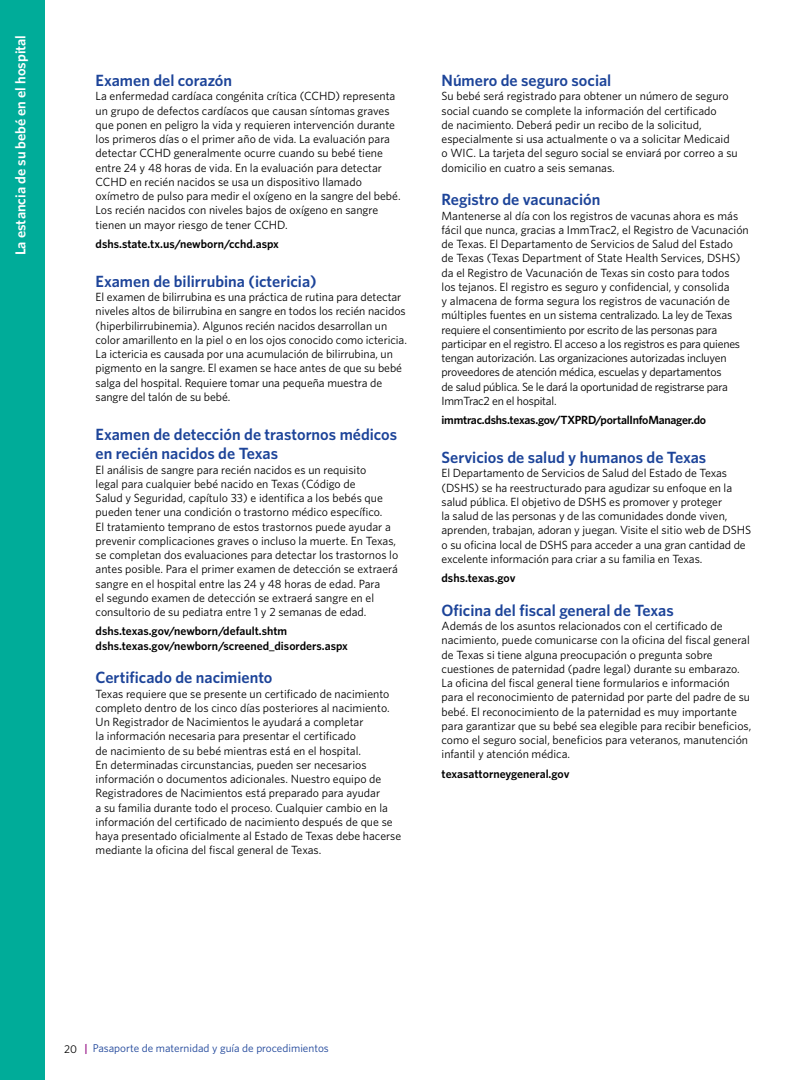
<style>
.page{position:relative;width:810px;height:1080px;background:#fff}
.page>*{position:absolute;margin:0;border:0;box-sizing:border-box;transform-origin:0 0}
.t1{font:600 16.25px/19.5px "Whitney";color:#1d4499}
.t2{font:600 14.38px "Whitney";color:#fff}
.t3{font:11.88px/14.2px "Whitney";color:#000}
.t4{font:11.88px/14.2px "Whitney";letter-spacing:-.02em;color:#000}
.t5{font:600 11.88px/14.2px "Whitney";letter-spacing:-.005em;color:#000}
.t6{font:11.25px "Whitney";color:#1d4499}
.s1{color:#000}
.s2{font-weight:600;color:#9f248f}
</style>
<div class="page">
<div style="left:0;top:0;width:45px;height:1080px;background:#00ac99"></div>
<p class="t2" style="left:11px;top:255px;width:222px;rotate:-90deg">La estancia de su bebé en el hospital</p>
<h1 class="t1" style="left:96px;top:70px;width:138px">Examen del corazón</h1>
<p class="t3" style="left:96px;top:89px;width:307px">La enfermedad cardíaca congénita crítica (CCHD) representa un grupo de defectos cardíacos que causan síntomas graves que ponen en peligro la vida y requieren intervención durante los primeros días o el primer año de vida. La evaluación para detectar CCHD generalmente ocurre cuando su bebé tiene entre 24 y 48 horas de vida. En la evaluación para detectar CCHD en recién nacidos se usa un dispositivo llamado oxímetro de pulso para medir el oxígeno en la sangre del bebé.<br>Los recién nacidos con niveles bajos de oxígeno en sangre tienen un mayor riesgo de tener CCHD.</p>
<p class="t5" style="left:96px;top:236px;width:185px">dshs.state.tx.us/newborn/cchd.aspx</p>
<h1 class="t1" style="left:96px;top:271px;width:223px">Examen de bilirrubina (ictericia)</h1>
<p class="t3" style="left:96px;top:290px;width:313px">El examen de bilirrubina es una práctica de rutina para detectar niveles altos de bilirrubina en sangre en todos los recién nacidos (hiperbilirrubinemia). Algunos recién nacidos desarrollan un color amarillento en la piel o en los ojos conocido como ictericia.<br>La ictericia es causada por una acumulación de bilirrubina, un pigmento en la sangre. El examen se hace antes de que su bebé salga del hospital. Requiere tomar una pequeña muestra de sangre del talón de su bebé.</p>
<h1 class="t1" style="left:96px;top:424px;width:303px">Examen de detección de trastornos médicos en recién nacidos de Texas</h1>
<p class="t3" style="left:96px;top:462px;width:304px">El análisis de sangre para recién nacidos es un requisito<br>legal para cualquier bebé nacido en Texas (Código de<br>Salud y Seguridad, capítulo 33) e identifica a los bebés que pueden tener una condición o trastorno médico específico.<br>El tratamiento temprano de estos trastornos puede ayudar a prevenir complicaciones graves o incluso la muerte. En Texas, se completan dos evaluaciones para detectar los trastornos lo antes posible. Para el primer examen de detección se extraerá sangre en el hospital entre las 24 y 48 horas de edad. Para<br>el segundo examen de detección se extraerá sangre en el consultorio de su pediatra entre 1 y 2 semanas de edad.</p>
<p class="t5" style="left:96px;top:624px;width:254px">dshs.texas.gov/newborn/default.shtm dshs.texas.gov/newborn/screened_disorders.aspx</p>
<h1 class="t1" style="left:96px;top:668px;width:178px">Certificado de nacimiento</h1>
<p class="t3" style="left:96px;top:686px;width:307px">Texas requiere que se presente un certificado de nacimiento completo dentro de los cinco días posteriores al nacimiento.<br>Un Registrador de Nacimientos le ayudará a completar<br>la información necesaria para presentar el certificado<br>de nacimiento de su bebé mientras está en el hospital.<br>En determinadas circunstancias, pueden ser necesarios información o documentos adicionales. Nuestro equipo de Registradores de Nacimientos está preparado para ayudar<br>a su familia durante todo el proceso. Cualquier cambio en la información del certificado de nacimiento después de que se haya presentado oficialmente al Estado de Texas debe hacerse mediante la oficina del fiscal general de Texas.</p>
<h1 class="t1" style="left:442px;top:70px;width:171px">Número de seguro social</h1>
<p class="t3" style="left:442px;top:89px;width:298px">Su bebé será registrado para obtener un número de seguro social cuando se complete la información del certificado<br>de nacimiento. Deberá pedir un recibo de la solicitud, especialmente si usa actualmente o va a solicitar Medicaid o WIC. La tarjeta del seguro social se enviará por correo a su domicilio en cuatro a seis semanas.</p>
<h1 class="t1" style="left:442px;top:190px;width:160px">Registro de vacunación</h1>
<p class="t4" style="left:442px;top:208px;width:309px">Mantenerse al día con los registros de vacunas ahora es más fácil que nunca, gracias a ImmTrac2, el Registro de Vacunación de Texas. El Departamento de Servicios de Salud del Estado<br>de Texas (Texas Department of State Health Services, DSHS) da el Registro de Vacunación de Texas sin costo para todos<br>los tejanos. El registro es seguro y confidencial, y consolida<br>y almacena de forma segura los registros de vacunación de múltiples fuentes en un sistema centralizado. La ley de Texas requiere el consentimiento por escrito de las personas para participar en el registro. El acceso a los registros es para quienes tengan autorización. Las organizaciones autorizadas incluyen proveedores de atención médica, escuelas y departamentos<br>de salud pública. Se le dará la oportunidad de registrarse para ImmTrac2 en el hospital.</p>
<p class="t5" style="left:442px;top:413px;width:266px">immtrac.dshs.texas.gov/TXPRD/portalInfoManager.do</p>
<h1 class="t1" style="left:442px;top:447px;width:266px">Servicios de salud y humanos de Texas</h1>
<p class="t3" style="left:442px;top:466px;width:311px">El Departamento de Servicios de Salud del Estado de Texas (DSHS) se ha reestructurado para agudizar su enfoque en la salud pública. El objetivo de DSHS es promover y proteger<br>la salud de las personas y de las comunidades donde viven, aprenden, trabajan, adoran y juegan. Visite el sitio web de DSHS o su oficina local de DSHS para acceder a una gran cantidad de excelente información para criar a su familia en Texas.</p>
<p class="t5" style="left:442px;top:571px;width:75px">dshs.texas.gov</p>
<h1 class="t1" style="left:442px;top:600px;width:234px">Oficina del fiscal general de Texas</h1>
<p class="t3" style="left:442px;top:619px;width:311px">Además de los asuntos relacionados con el certificado de nacimiento, puede comunicarse con la oficina del fiscal general de Texas si tiene alguna preocupación o pregunta sobre cuestiones de paternidad (padre legal) durante su embarazo.<br>La oficina del fiscal general tiene formularios e información para el reconocimiento de paternidad por parte del padre de su bebé. El reconocimiento de la paternidad es muy importante para garantizar que su bebé sea elegible para recibir beneficios, como el seguro social, beneficios para veteranos, manutención infantil y atención médica.</p>
<p class="t5" style="left:442px;top:766px;width:129px">texasattorneygeneral.gov</p>
<p class="t6" style="left:64px;top:1040px;width:266px"><span class="s1">20</span> <span class="s2">|</span> Pasaporte de maternidad y guía de procedimientos</p>
</div>
